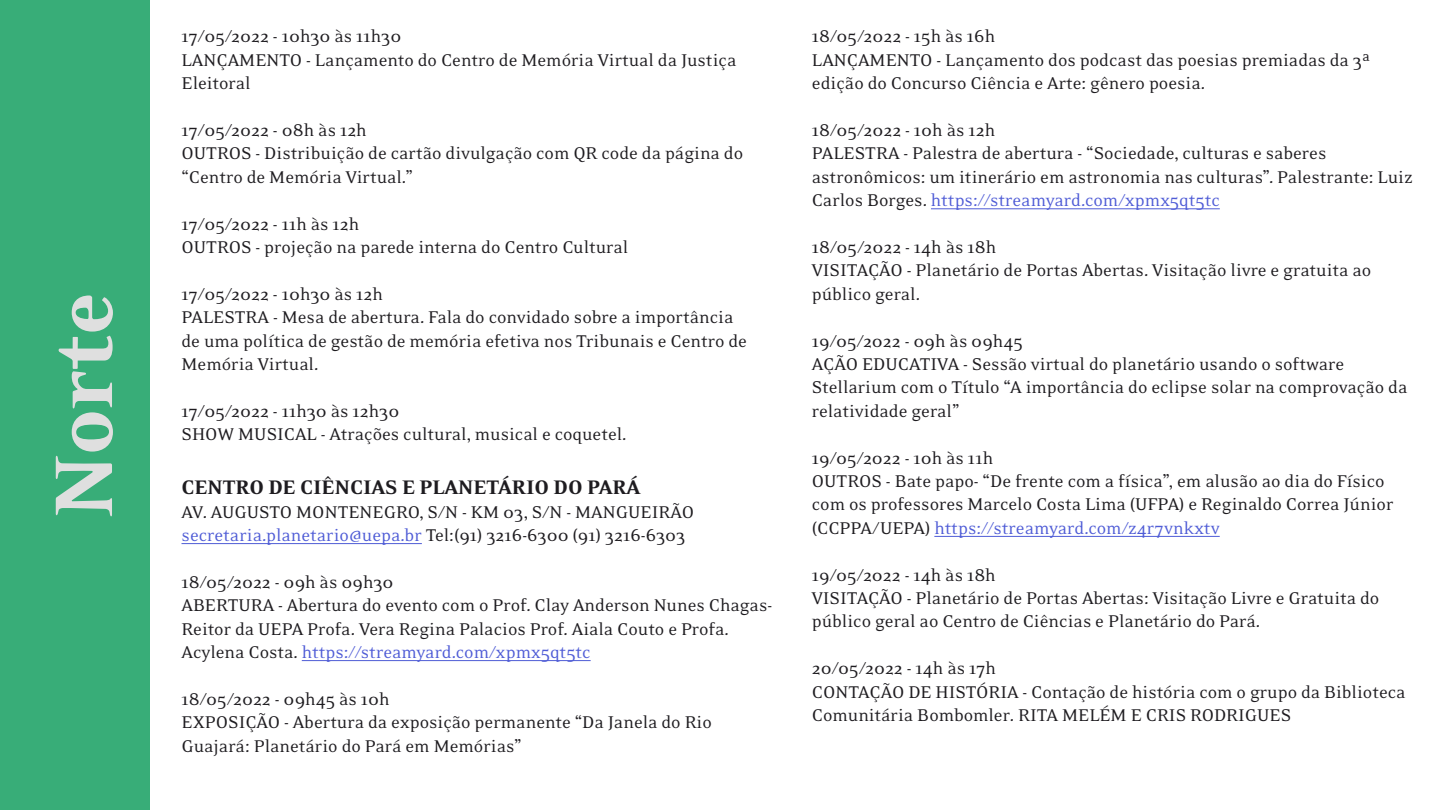
<style>
.page{position:relative;width:1440px;height:810px;background:#fff}
.page>*{position:absolute;margin:0;border:0;box-sizing:border-box;transform-origin:0 0}
.t1{font:900 93.75px "Eidetic Neo OT";color:#dfdfdf}
.Museu_-_Negritado{font:900 22.5px "Eidetic Neo OT";color:#1e1c20}
.Texto_Corrido{font:19.5px/23.4px "Eidetic Neo OT";color:#1e1c20}
.s1{color:#4f5cd6}
</style>
<div class="page">
<hr style="left:182px;top:543px;width:240px;height:1px;background:#4f5cd6">
<hr style="left:302px;top:660px;width:289px;height:1px;background:#4f5cd6">
<hr style="left:931px;top:209px;width:289px;height:1px;background:#4f5cd6">
<hr style="left:934px;top:536px;width:286px;height:1px;background:#4f5cd6">
<div style="left:0;top:0;width:150px;height:810px;background:#38ad78"></div>
<p class="t1" style="left:36px;top:518px;width:227px;rotate:-90deg">Norte</p>
<p class="Texto_Corrido" style="left:182px;top:25px;width:557px">17/05/2022 - 10h30 às 11h30<br>LANÇAMENTO - Lançamento do Centro de Memória Virtual da Justiça<br>Eleitoral</p>
<p class="Texto_Corrido" style="left:182px;top:119px;width:563px">17/05/2022 - 08h às 12h<br>OUTROS - Distribuição de cartão divulgação com QR code da página do “Centro de Memória Virtual.”</p>
<p class="Texto_Corrido" style="left:182px;top:213px;width:448px">17/05/2022 - 11h às 12h<br>OUTROS - projeção na parede interna do Centro Cultural</p>
<p class="Texto_Corrido" style="left:182px;top:283px;width:567px">17/05/2022 - 10h30 às 12h<br>PALESTRA - Mesa de abertura. Fala do convidado sobre a importância de uma política de gestão de memória efetiva nos Tribunais e Centro de Memória Virtual.</p>
<p class="Texto_Corrido" style="left:182px;top:400px;width:447px">17/05/2022 - 11h30 às 12h30<br>SHOW MUSICAL - Atrações cultural, musical e coquetel.</p>
<p class="Museu_-_Negritado" style="left:182px;top:476px;width:460px">CENTRO DE CIÊNCIAS E PLANETÁRIO DO PARÁ</p>
<p class="Texto_Corrido" style="left:182px;top:501px;width:514px">AV. AUGUSTO MONTENEGRO, S/N - KM 03, S/N - MANGUEIRÃO <span class="s1">secretaria.planetario@uepa.br</span> Tel:(91) 3216-6300 (91) 3216-6303</p>
<p class="Texto_Corrido" style="left:182px;top:571px;width:592px">18/05/2022 - 09h às 09h30<br>ABERTURA - Abertura do evento com o Prof. Clay Anderson Nunes Chagas-Reitor da UEPA Profa. Vera Regina Palacios Prof. Aiala Couto e Profa.<br>Acylena Costa. <span class="s1">https://streamyard.com/xpmx5qt5tc</span></p>
<p class="Texto_Corrido" style="left:182px;top:688px;width:532px">18/05/2022 - 09h45 às 10h<br>EXPOSIÇÃO - Abertura da exposição permanente “Da Janela do Rio<br>Guajará: Planetário do Pará em Memórias”</p>
<p class="Texto_Corrido" style="left:812px;top:25px;width:560px">18/05/2022 - 15h às 16h<br>LANÇAMENTO - Lançamento dos podcast das poesias premiadas da 3ª edição do Concurso Ciência e Arte: gênero poesia.</p>
<p class="Texto_Corrido" style="left:812px;top:119px;width:603px">18/05/2022 - 10h às 12h<br>PALESTRA - Palestra de abertura - “Sociedade, culturas e saberes astronômicos: um itinerário em astronomia nas culturas”. Palestrante: Luiz Carlos Borges. <span class="s1">https://streamyard.com/xpmx5qt5tc</span></p>
<p class="Texto_Corrido" style="left:812px;top:236px;width:561px">18/05/2022 - 14h às 18h<br>VISITAÇÃO - Planetário de Portas Abertas. Visitação livre e gratuita ao público geral.</p>
<p class="Texto_Corrido" style="left:812px;top:330px;width:597px">19/05/2022 - 09h às 09h45<br>AÇÃO EDUCATIVA - Sessão virtual do planetário usando o software Stellarium com o Título “A importância do eclipse solar na comprovação da relatividade geral”</p>
<p class="Texto_Corrido" style="left:812px;top:447px;width:583px">19/05/2022 - 10h às 11h<br>OUTROS - Bate papo- “De frente com a física”, em alusão ao dia do Físico com os professores Marcelo Costa Lima (UFPA) e Reginaldo Correa Júnior (CCPPA/UEPA) <span class="s1">https://streamyard.com/z4r7vnkxtv</span></p>
<p class="Texto_Corrido" style="left:812px;top:564px;width:569px">19/05/2022 - 14h às 18h<br>VISITAÇÃO - Planetário de Portas Abertas: Visitação Livre e Gratuita do público geral ao Centro de Ciências e Planetário do Pará.</p>
<p class="Texto_Corrido" style="left:812px;top:657px;width:595px">20/05/2022 - 14h às 17h<br>CONTAÇÃO DE HISTÓRIA - Contação de história com o grupo da Biblioteca<br>Comunitária Bombomler. RITA MELÉM E CRIS RODRIGUES</p>
</div>
